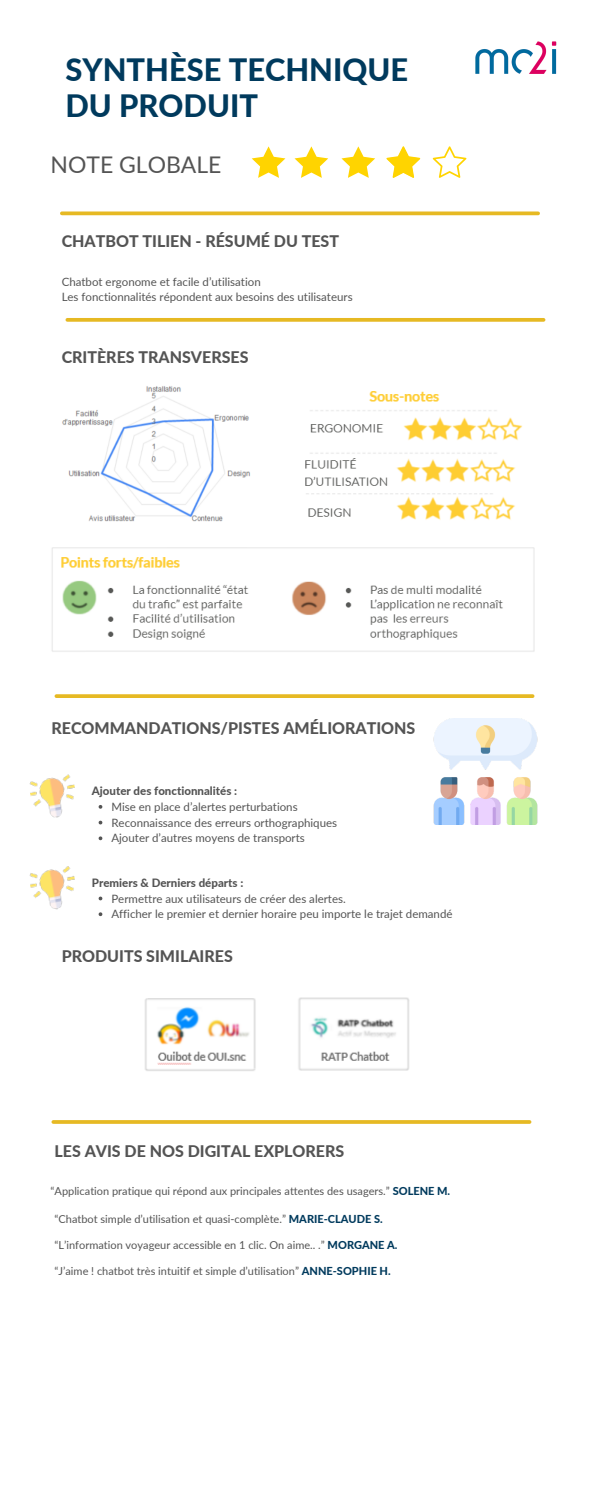
<style>
.page{position:relative;width:600px;height:1500px;background:#fff}
.page>*{position:absolute;margin:0;border:0;box-sizing:border-box;transform-origin:0 0}
.t1{font:800 30.8px "Lato";color:#003a5d}
.t2{font:23px "Lato";color:#545454}
.t3{font:800 16px "Lato";color:#545454}
.t4{font:11.5px "Lato";color:#545454}
.t5{font:800 11.5px "Lato";color:#545454}
.t6{font:11px "Lato";color:#545454}
.s1{font-weight:800;color:#003a5d}
</style>
<div class="page">
<svg style="left:67px;top:318px;width:477px;height:4px;background:#e7bd31"></svg>
<hr style="left:62px;top:212px;width:476px;height:3px;background:#e6b923">
<svg style="left:252px;top:146px;width:33px;height:32px"></svg>
<svg style="left:295px;top:146px;width:33px;height:32px"></svg>
<svg style="left:341px;top:146px;width:34px;height:32px"></svg>
<svg style="left:433px;top:146px;width:33px;height:32px"></svg>
<svg style="left:56px;top:694px;width:477px;height:4px;background:#e7bd30"></svg>
<svg style="left:53px;top:1120px;width:477px;height:4px;background:#e7bd30"></svg>
<img style="left:433px;top:719px;width:105px;height:105px">
<svg style="left:99px;top:805px;width:3px;height:4px"></svg>
<svg style="left:99px;top:836px;width:3px;height:4px"></svg>
<img style="left:29px;top:774px;width:46px;height:44px">
<svg style="left:99px;top:912px;width:3px;height:4px"></svg>
<img style="left:29px;top:866px;width:46px;height:44px">
<img style="left:475px;top:41px;width:82px;height:33px">
<svg style="left:386px;top:146px;width:34px;height:32px"></svg>
<img style="left:52px;top:547px;width:483px;height:105px">
<img style="left:145px;top:997px;width:265px;height:74px">
<img style="left:62px;top:386px;width:189px;height:136px">
<img style="left:305px;top:391px;width:218px;height:129px">
<p class="t1" style="left:65px;top:51px;width:344px">SYNTHÈSE TECHNIQUE</p>
<p class="t1" style="left:65px;top:87px;width:194px">DU PRODUIT</p>
<p class="t2" style="left:51px;top:151px;width:172px">NOTE GLOBALE</p>
<p class="t3" style="left:62px;top:231px;width:279px">CHATBOT TILIEN - RÉSUMÉ DU TEST</p>
<p class="t4" style="left:62px;top:274px;width:201px">Chatbot ergonome et facile d’utilisation</p>
<p class="t4" style="left:62px;top:290px;width:293px">Les fonctionnalités répondent aux besoins des utilisateurs</p>
<p class="t3" style="left:62px;top:347px;width:188px">CRITÈRES TRANSVERSES</p>
<p class="t3" style="left:51px;top:718px;width:365px">RECOMMANDATIONS/PISTES AMÉLIORATIONS</p>
<p class="t5" style="left:92px;top:784px;width:147px">Ajouter des fonctionnalités :</p>
<p class="t4" style="left:111px;top:800px;width:188px">Mise en place d’alertes perturbations</p>
<p class="t4" style="left:111px;top:815px;width:227px">Reconnaissance des erreurs orthographiques</p>
<p class="t4" style="left:111px;top:831px;width:195px">Ajouter d’autres moyens de transports</p>
<p class="t5" style="left:92px;top:876px;width:153px">Premiers &amp; Derniers départs :</p>
<p class="t4" style="left:111px;top:891px;width:236px">Permettre aux utilisateurs de créer des alertes.</p>
<p class="t4" style="left:111px;top:907px;width:343px">Afficher le premier et dernier horaire peu importe le trajet demandé</p>
<p class="t3" style="left:62px;top:946px;width:173px">PRODUITS SIMILAIRES</p>
<p class="t3" style="left:55px;top:1141px;width:291px">LES AVIS DE NOS DIGITAL EXPLORERS</p>
<p class="t6" style="left:51px;top:1184px;width:401px">“Application pratique qui répond aux principales attentes des usagers.” <span class="s1">SOLENE M.</span></p>
<p class="t6" style="left:55px;top:1212px;width:330px">“Chatbot simple d’utilisation et quasi-complète.” <span class="s1">MARIE-CLAUDE S.</span></p>
<p class="t6" style="left:55px;top:1238px;width:345px">“L’information voyageur accessible en 1 clic. On aime.. .” <span class="s1">MORGANE A.</span></p>
<p class="t6" style="left:55px;top:1264px;width:338px">“J’aime ! chatbot très intuitif et simple d’utilisation” <span class="s1">ANNE-SOPHIE H.</span></p>
</div>
